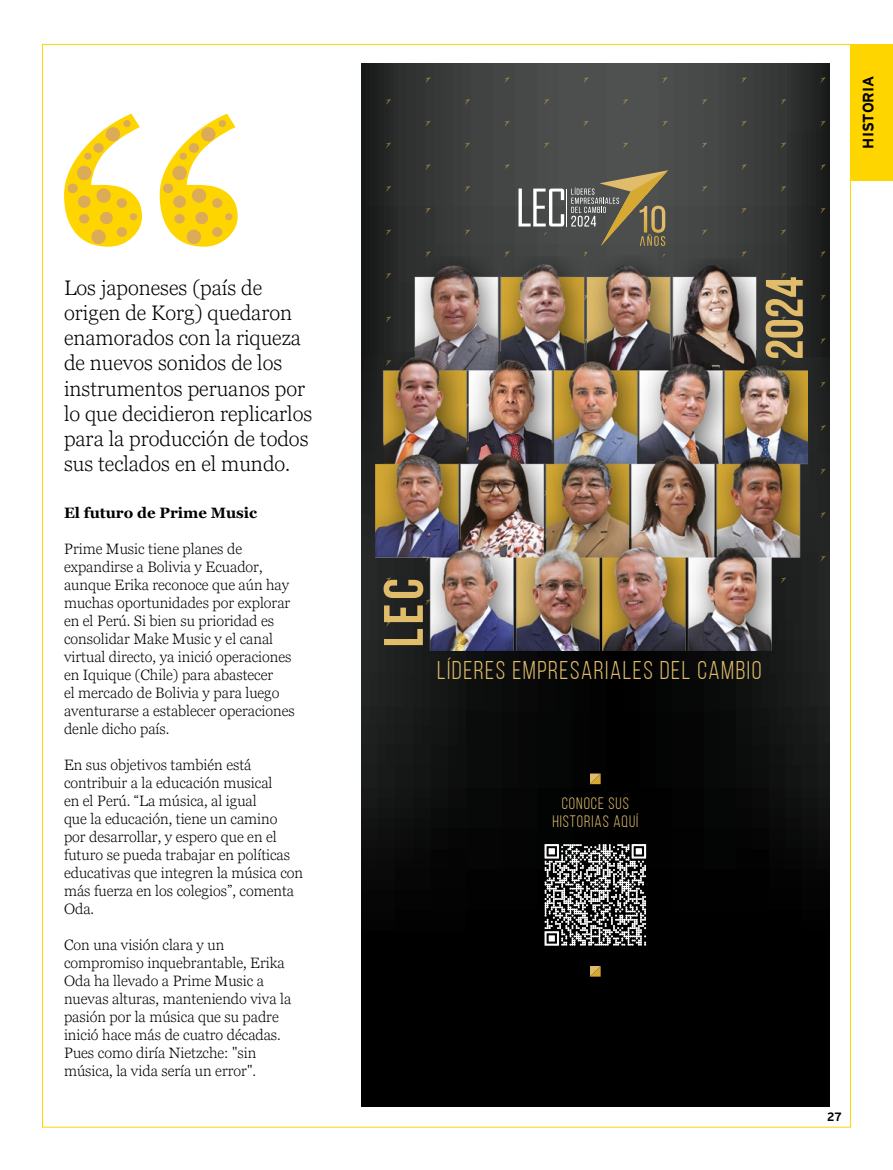
<style>
.page{position:relative;width:893px;height:1170px;background:#fff}
.page>*{position:absolute;margin:0;border:0;box-sizing:border-box;transform-origin:0 0}
.t1{font:700 55.5px "Bebas Neue";color:#e1bd6b}
.t2{font:700 52.65px "Bebas Neue";color:#e1bd6b}
.t3{font:25.65px "Bebas Neue";letter-spacing:.06em;color:#e1bd6b}
.t4{font:300 21px/25.2px "Georgia Pro";color:#000}
.t5{font:16.5px/18px "Bebas Neue";letter-spacing:.06em;color:#e1bd6b;text-align:center}
.t6{font:300 15px/18px "Georgia Pro";color:#000}
.t7{font:700 15px "Georgia Pro";color:#000}
.t8{font:700 15px "EY Interstate";color:#000}
.t9{font:700 12px "EY Interstate";color:#000}
</style>
<div class="page">
<div style="left:851px;top:44px;width:42px;height:136px;background:#ffd500"></div>
<svg style="left:361px;top:642px;width:468px;height:464px"></svg>
<svg style="left:361px;top:64px;width:468px;height:578px"></svg>
<svg style="left:518px;top:188px;width:46px;height:38px"></svg>
<hr style="left:567px;top:188px;width:1px;height:38px;background:#fff">
<svg style="left:571px;top:170px;width:97px;height:76px"></svg>
<img style="left:375px;top:256px;width:432px;height:394px">
<svg style="left:544px;top:843px;width:102px;height:102px"></svg>
<svg style="left:590px;top:773px;width:11px;height:11px"></svg>
<svg style="left:590px;top:965px;width:11px;height:11px"></svg>
<svg style="left:64px;top:114px;width:174px;height:133px"></svg>
<div style="left:192px;top:188px;width:14px;height:15px;background:#dcab58;border-radius:50%"></div>
<div style="left:201px;top:127px;width:15px;height:14px;background:#dcab58;border-radius:50%"></div>
<div style="left:187px;top:229px;width:14px;height:15px;background:#dcab58;border-radius:50%"></div>
<div style="left:172px;top:166px;width:15px;height:14px;background:#dcab58;border-radius:50%"></div>
<div style="left:173px;top:195px;width:13px;height:13px;background:#dcab58;border-radius:50%"></div>
<div style="left:195px;top:212px;width:13px;height:12px;background:#dcab58;border-radius:50%"></div>
<div style="left:174px;top:214px;width:11px;height:9px;background:#dcab58;border-radius:50%"></div>
<div style="left:189px;top:143px;width:10px;height:10px;background:#dcab58;border-radius:50%"></div>
<div style="left:163px;top:183px;width:10px;height:10px;background:#dcab58;border-radius:50%"></div>
<div style="left:212px;top:227px;width:10px;height:10px;background:#dcab58;border-radius:50%"></div>
<div style="left:225px;top:213px;width:7px;height:7px;background:#dcab58;border-radius:50%"></div>
<div style="left:219px;top:120px;width:7px;height:7px;background:#dcab58;border-radius:50%"></div>
<div style="left:180px;top:153px;width:7px;height:7px;background:#dcab58;border-radius:50%"></div>
<div style="left:212px;top:198px;width:10px;height:10px;background:#dcab58;border-radius:50%"></div>
<div style="left:96px;top:188px;width:15px;height:15px;background:#dcab58;border-radius:50%"></div>
<div style="left:106px;top:127px;width:14px;height:14px;background:#dcab58;border-radius:50%"></div>
<div style="left:91px;top:229px;width:15px;height:15px;background:#dcab58;border-radius:50%"></div>
<div style="left:77px;top:166px;width:14px;height:14px;background:#dcab58;border-radius:50%"></div>
<div style="left:78px;top:195px;width:13px;height:13px;background:#dcab58;border-radius:50%"></div>
<div style="left:100px;top:212px;width:13px;height:12px;background:#dcab58;border-radius:50%"></div>
<div style="left:79px;top:214px;width:10px;height:9px;background:#dcab58;border-radius:50%"></div>
<div style="left:93px;top:143px;width:11px;height:10px;background:#dcab58;border-radius:50%"></div>
<div style="left:68px;top:183px;width:10px;height:10px;background:#dcab58;border-radius:50%"></div>
<div style="left:117px;top:227px;width:10px;height:10px;background:#dcab58;border-radius:50%"></div>
<div style="left:130px;top:213px;width:7px;height:7px;background:#dcab58;border-radius:50%"></div>
<div style="left:123px;top:120px;width:8px;height:7px;background:#dcab58;border-radius:50%"></div>
<div style="left:84px;top:153px;width:8px;height:7px;background:#dcab58;border-radius:50%"></div>
<div style="left:117px;top:198px;width:10px;height:10px;background:#dcab58;border-radius:50%"></div>
<h3 class="t4" style="left:64px;top:276px;width:250px">Los japoneses (país de origen de Korg) quedaron enamorados con la riqueza de nuevos sonidos de los instrumentos peruanos por lo que decidieron replicarlos para la producción de todos sus teclados en el mundo.</h3>
<p class="t7" style="left:64px;top:504px;width:195px">El futuro de Prime Music</p>
<p class="t6" style="left:64px;top:540px;width:232px">Prime Music tiene planes de expandirse a Bolivia y Ecuador, aunque Erika reconoce que aún hay muchas oportunidades por explorar en el Perú. Si bien su prioridad es consolidar Make Music y el canal virtual directo, ya inició operaciones en Iquique (Chile) para abastecer<br>el mercado de Bolivia y para luego aventurarse a establecer operaciones denle dicho país.</p>
<p class="t6" style="left:64px;top:756px;width:241px">En sus objetivos también está contribuir a la educación musical<br>en el Perú. “La música, al igual<br>que la educación, tiene un camino<br>por desarrollar, y espero que en el futuro se pueda trabajar en políticas educativas que integren la música con más fuerza en los colegios”, comenta<br>Oda.</p>
<p class="t6" style="left:64px;top:936px;width:229px">Con una visión clara y un compromiso inquebrantable, Erika<br>Oda ha llevado a Prime Music a nuevas alturas, manteniendo viva la pasión por la música que su padre inició hace más de cuatro décadas.<br>Pues como diría Nietzche: "sin música, la vida sería un error".</p>
<h2 class="t2" style="left:756px;top:360px;width:85px;rotate:-90deg">2024</h2>
<p class="t8" style="left:857px;top:149px;width:75px;rotate:-90deg">HISTORIA</p>
<h1 class="t1" style="left:373px;top:647px;width:70px;rotate:-90deg">LEC</h1>
<h3 class="t3" style="left:437px;top:656px;width:326px">LÍDERES EMPRESARIALES DEL CAMBIO</h3>
<p class="t5" style="left:552px;top:794px;width:87px">CONOCE SUS<br>HISTORIAS AQUÍ</p>
<p class="t9" style="left:827px;top:1107px;width:16px">27</p>
</div>
